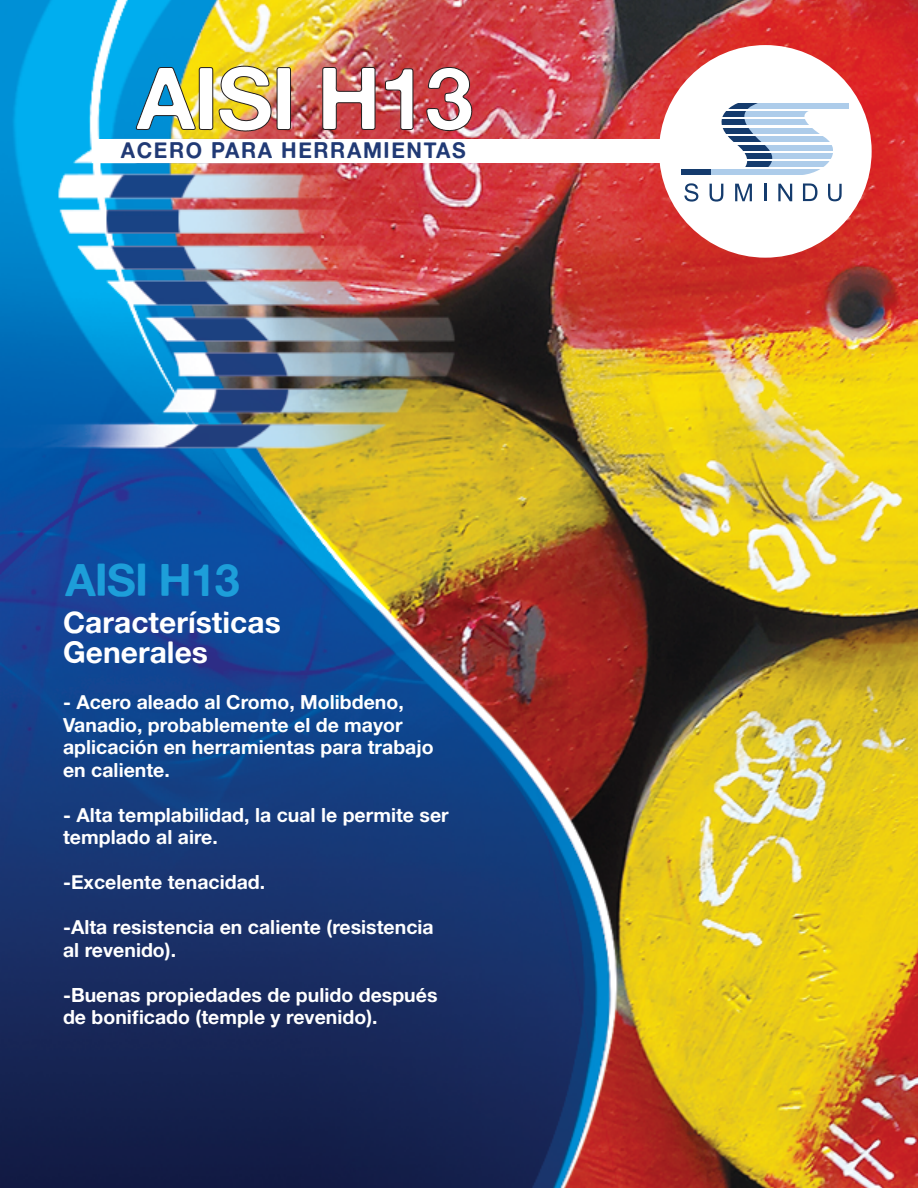
<style>
.page{position:relative;width:918px;height:1188px;background:#fff}
.page>*{position:absolute;margin:0;border:0;box-sizing:border-box;transform-origin:0 0}
.t1{font:87px "Alte Haas Grotesk Bold";letter-spacing:-.025em;color:#fff}
.t2{font:45px "Alte Haas Grotesk Bold";letter-spacing:-.025em;color:#1d9ed9}
.t3{font:30px/30px "Alte Haas Grotesk Bold";color:#fff}
.t4{font:22.05px "Alte Haas Grotesk Bold";letter-spacing:.075em;color:#213a75;scale:.95 1}
.t5{font:19.5px/22.5px "Alte Haas Grotesk Bold";color:#fff}
</style>
<div class="page">
<img style="left:0;top:0;width:918px;height:1188px">
<svg style="left:136px;top:67px;width:77px;height:63px"></svg>
<img style="left:219px;top:66px;width:52px;height:65px">
<svg style="left:277px;top:67px;width:14px;height:63px"></svg>
<img style="left:323px;top:67px;width:52px;height:63px">
<svg style="left:385px;top:69px;width:28px;height:61px"></svg>
<svg style="left:427px;top:67px;width:45px;height:64px"></svg>
<div style="left:92px;top:139px;width:767px;height:24px;background:#fff"></div>
<div style="left:659px;top:45px;width:213px;height:213px;background:#fff;border-radius:50%"></div>
<svg style="left:722px;top:112px;width:18px;height:5px"></svg>
<svg style="left:721px;top:120px;width:19px;height:5px"></svg>
<svg style="left:728px;top:103px;width:11px;height:6px"></svg>
<svg style="left:722px;top:128px;width:18px;height:6px"></svg>
<svg style="left:727px;top:136px;width:13px;height:6px"></svg>
<div style="left:682px;top:169px;width:30px;height:6px;background:#143b6d"></div>
<div style="left:711px;top:169px;width:64px;height:6px;background:#adccea"></div>
<svg style="left:684px;top:183px;width:14px;height:19px"></svg>
<svg style="left:710px;top:184px;width:13px;height:18px"></svg>
<svg style="left:735px;top:184px;width:17px;height:17px"></svg>
<svg style="left:764px;top:184px;width:2px;height:17px"></svg>
<svg style="left:778px;top:184px;width:14px;height:17px"></svg>
<svg style="left:803px;top:183px;width:14px;height:18px"></svg>
<svg style="left:828px;top:184px;width:14px;height:17px"></svg>
<svg style="left:740px;top:112px;width:67px;height:5px"></svg>
<svg style="left:740px;top:120px;width:69px;height:5px"></svg>
<div style="left:739px;top:103px;width:109px;height:6px;background:#adccea"></div>
<svg style="left:740px;top:128px;width:80px;height:6px"></svg>
<svg style="left:740px;top:136px;width:90px;height:6px"></svg>
<svg style="left:740px;top:145px;width:93px;height:5px"></svg>
<svg style="left:744px;top:153px;width:89px;height:5px"></svg>
<svg style="left:745px;top:161px;width:85px;height:6px"></svg>
<svg style="left:775px;top:169px;width:45px;height:6px"></svg>
<h1 class="t1" style="left:136px;top:45px;width:339px">AISI H13</h1>
<p class="t4" style="left:121px;top:137px;width:365px">ACERO PARA HERRAMIENTAS</p>
<h2 class="t2" style="left:65px;top:552px;width:176px">AISI H13</h2>
<h3 class="t3" style="left:63px;top:606px;width:219px">Características<br>Generales</h3>
<p class="t5" style="left:63px;top:690px;width:372px">- Acero aleado al Cromo, Molibdeno,<br>Vanadio, probablemente el de mayor aplicación en herramientas para trabajo en caliente.</p>
<p class="t5" style="left:63px;top:803px;width:387px">- Alta templabilidad, la cual le permite ser templado al aire.</p>
<p class="t5" style="left:63px;top:870px;width:204px">-Excelente tenacidad.</p>
<p class="t5" style="left:63px;top:915px;width:372px">-Alta resistencia en caliente (resistencia al revenido).</p>
<p class="t5" style="left:63px;top:983px;width:376px">-Buenas propiedades de pulido después de bonificado (temple y revenido).</p>
</div>
